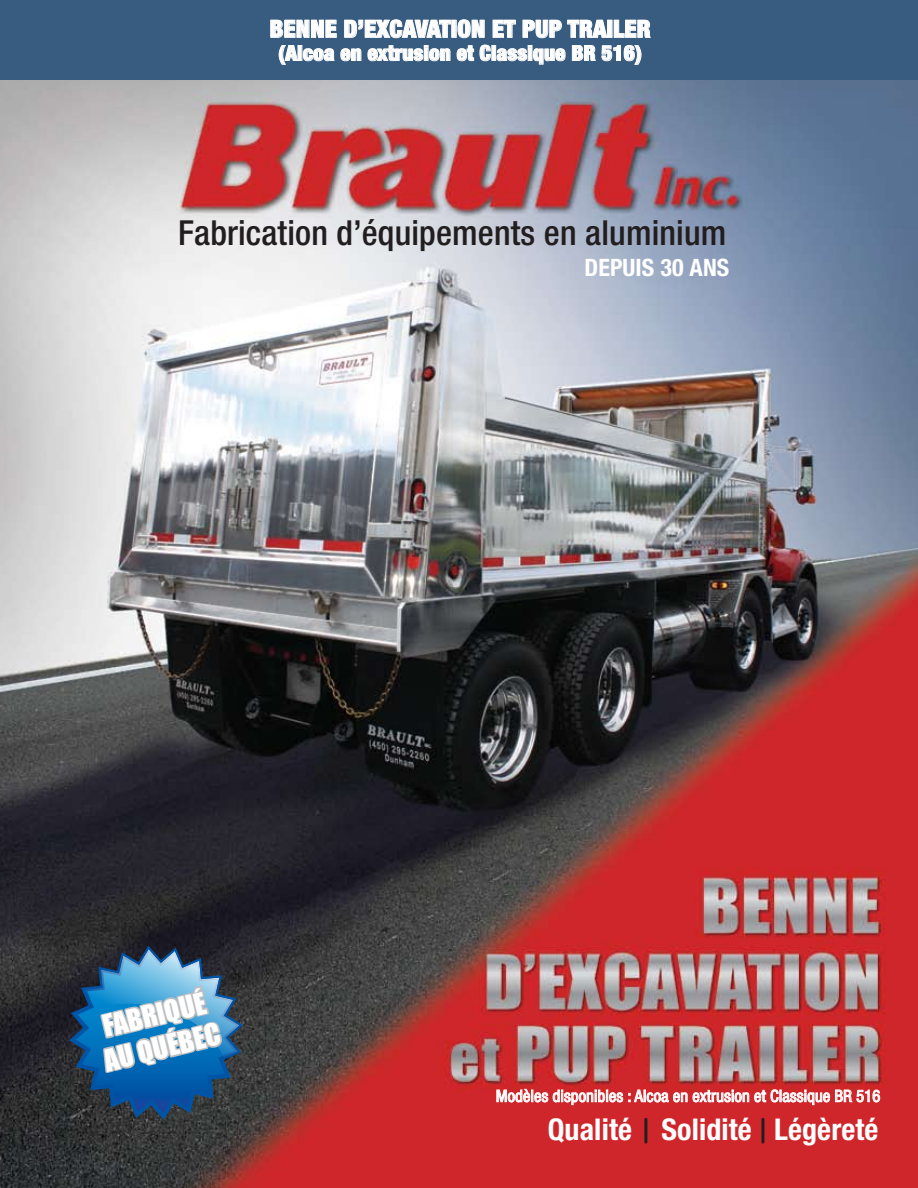
<style>
.page{position:relative;width:918px;height:1188px;background:#fff}
.page>*{position:absolute;margin:0;border:0;box-sizing:border-box;transform-origin:0 0}
.t1{font:500 condensed 34.5px "Helvetica Neue";letter-spacing:.005em;color:#221e1f}
.t2{font:700 condensed 30px "Helvetica Neue";letter-spacing:.005em;color:#fff}
.t3{font:27.9px/33.5px "Impact";color:#fff}
.t4{font:900 condensed 24px "Helvetica Neue";letter-spacing:.01em;color:#fff}
.t5{font:700 condensed 24px "Helvetica Neue";letter-spacing:.005em;color:#fff}
.t6{font:900 condensed 21px "Helvetica Neue";letter-spacing:.01em;color:#fff}
.t7{font:condensed 16.5px "Helvetica Neue";letter-spacing:.01em;color:#fff}
</style>
<div class="page">
<img style="left:0;top:79px;width:918px;height:1109px">
<hr style="left:644px;top:1119px;width:3px;height:23px;background:#221e1f">
<hr style="left:761px;top:1119px;width:3px;height:23px;background:#221e1f">
<svg style="left:66px;top:942px;width:181px;height:181px;background:#3a6788"></svg>
<div style="left:0;top:0;width:918px;height:79px;background:#385c80"></div>
<div style="left:451px;top:20px;width:6px;height:18px;border:1px solid #fff"></div>
<svg style="left:457px;top:19px;width:28px;height:19px"></svg>
<svg style="left:492px;top:20px;width:24px;height:18px"></svg>
<svg style="left:522px;top:19px;width:129px;height:19px"></svg>
<svg style="left:270px;top:19px;width:181px;height:46px"></svg>
<svg style="left:457px;top:45px;width:17px;height:16px"></svg>
<svg style="left:480px;top:45px;width:11px;height:16px"></svg>
<div style="left:492px;top:45px;width:4px;height:16px;border:1px solid #fff"></div>
<svg style="left:497px;top:45px;width:68px;height:20px"></svg>
<svg style="left:572px;top:45px;width:24px;height:16px"></svg>
<svg style="left:602px;top:45px;width:39px;height:20px"></svg>
<svg style="left:497px;top:1088px;width:126px;height:17px;background:#e0797b"></svg>
<svg style="left:629px;top:1081px;width:251px;height:35px;background:#d2494c"></svg>
<p class="t4" style="left:270px;top:14px;width:382px">BENNE D’EXCAVATION ET PUP TRAILER</p>
<p class="t6" style="left:279px;top:40px;width:365px">(Alcoa en extrusion et Classique BR 516)</p>
<p class="t1" style="left:178px;top:213px;width:550px">Fabrication d’équipements en aluminium</p>
<p class="t5" style="left:584px;top:253px;width:146px">DEPUIS 30 ANS</p>
<p class="t3" style="left:92px;top:1012px;width:120px;rotate:-14deg">FABRIQUÉ<br>AU QUÉBEC</p>
<p class="t7" style="left:496px;top:1086px;width:386px">Modèles disponibles : Alcoa en extrusion et Classique BR 516</p>
<p class="t2" style="left:548px;top:1111px;width:332px">Qualité Solidité Légèreté</p>
</div>
